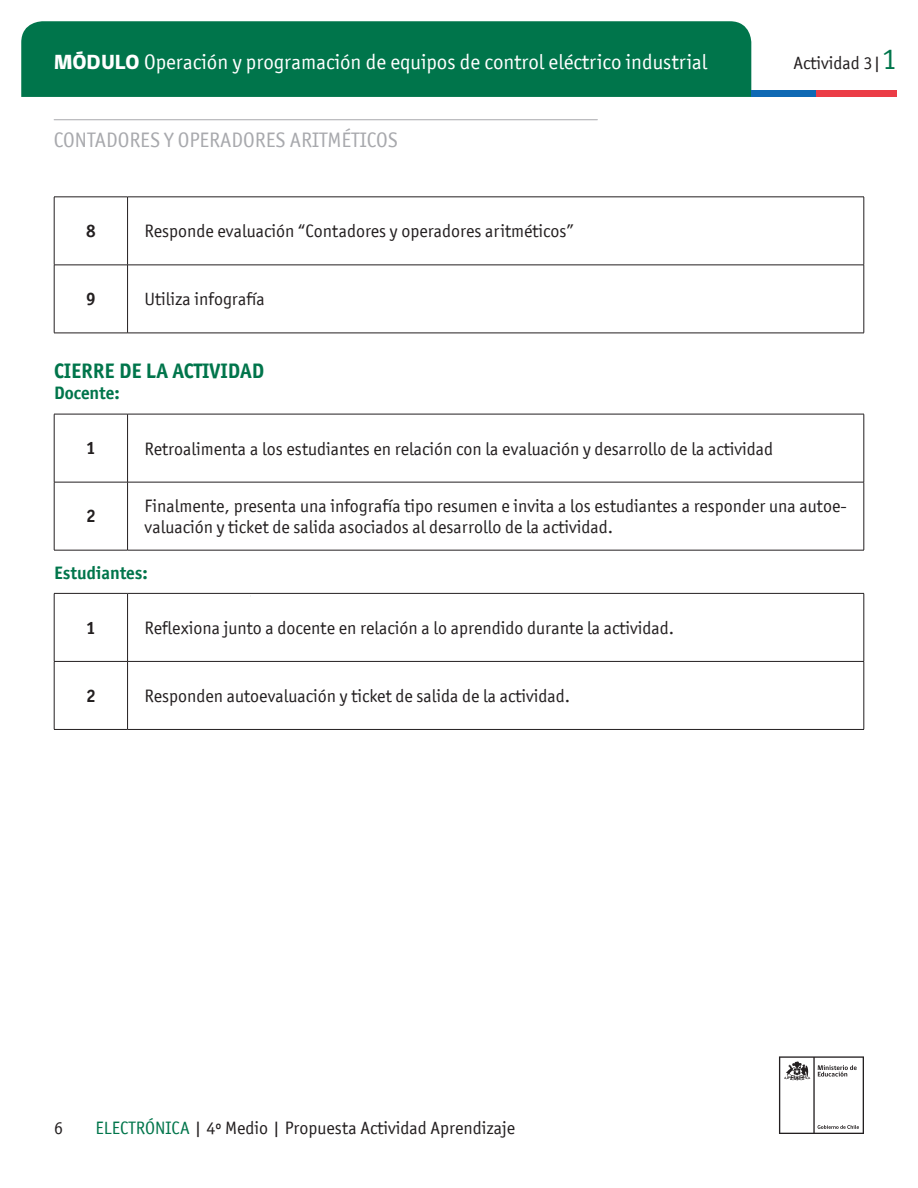
<style>
.page{position:relative;width:918px;height:1188px;background:#fff}
.page>*{position:absolute;margin:0;border:0;box-sizing:border-box;transform-origin:0 0}
.t1{font:21px "Officina San ITC";color:#fff}
.t2{font:21px "Officina San ITC";color:#a8a9ad}
.t3{font:700 21px "Officina San ITC";color:#00754b}
.t4{font:18px/21.6px "Officina San ITC";color:#231f20}
.t5{font:700 18px "Officina San ITC";color:#00754b}
.t6{font:700 18px "Officina San ITC";color:#231f20}
.s1{font-family:"gob CL";font-weight:800}
.s2{font-size:30px;color:#00754b}
.s3{color:#00754b}
</style>
<div class="page">
<div style="left:21px;top:21px;width:730px;height:76px;background:#00754b"></div>
<div style="left:751px;top:90px;width:65px;height:7px;background:#0f69b4"></div>
<div style="left:816px;top:90px;width:81px;height:7px;background:#eb3c46"></div>
<hr style="left:54px;top:197px;width:74px;height:1px;background:#231f20">
<hr style="left:54px;top:197px;width:1px;height:68px;background:#231f20">
<hr style="left:128px;top:197px;width:736px;height:1px;background:#231f20">
<hr style="left:127px;top:197px;width:1px;height:68px;background:#231f20">
<hr style="left:864px;top:197px;width:1px;height:68px;background:#231f20">
<hr style="left:54px;top:265px;width:74px;height:1px;background:#231f20">
<hr style="left:54px;top:265px;width:1px;height:68px;background:#231f20">
<hr style="left:128px;top:265px;width:736px;height:1px;background:#231f20">
<hr style="left:127px;top:265px;width:1px;height:68px;background:#231f20">
<hr style="left:864px;top:265px;width:1px;height:68px;background:#231f20">
<hr style="left:54px;top:333px;width:74px;height:1px;background:#231f20">
<hr style="left:128px;top:333px;width:736px;height:1px;background:#231f20">
<hr style="left:127px;top:414px;width:1px;height:68px;background:#231f20">
<hr style="left:54px;top:482px;width:74px;height:1px;background:#231f20">
<hr style="left:128px;top:482px;width:736px;height:1px;background:#231f20">
<hr style="left:127px;top:482px;width:1px;height:68px;background:#231f20">
<hr style="left:54px;top:550px;width:74px;height:1px;background:#231f20">
<hr style="left:128px;top:550px;width:736px;height:1px;background:#231f20">
<hr style="left:54px;top:414px;width:74px;height:1px;background:#231f20">
<hr style="left:54px;top:414px;width:1px;height:68px;background:#231f20">
<hr style="left:128px;top:414px;width:736px;height:1px;background:#231f20">
<hr style="left:864px;top:414px;width:1px;height:68px;background:#231f20">
<hr style="left:54px;top:482px;width:1px;height:68px;background:#231f20">
<hr style="left:864px;top:482px;width:1px;height:68px;background:#231f20">
<hr style="left:54px;top:593px;width:74px;height:1px;background:#231f20">
<hr style="left:54px;top:594px;width:1px;height:67px;background:#231f20">
<hr style="left:128px;top:593px;width:736px;height:1px;background:#231f20">
<hr style="left:127px;top:594px;width:1px;height:67px;background:#231f20">
<hr style="left:864px;top:594px;width:1px;height:67px;background:#231f20">
<hr style="left:54px;top:661px;width:74px;height:1px;background:#231f20">
<hr style="left:54px;top:662px;width:1px;height:67px;background:#231f20">
<hr style="left:128px;top:661px;width:736px;height:1px;background:#231f20">
<hr style="left:127px;top:662px;width:1px;height:67px;background:#231f20">
<hr style="left:864px;top:662px;width:1px;height:67px;background:#231f20">
<hr style="left:54px;top:729px;width:74px;height:1px;background:#231f20">
<hr style="left:128px;top:729px;width:736px;height:1px;background:#231f20">
<hr style="left:54px;top:119px;width:543px;height:1px;background:#a8a9ad">
<svg style="left:779px;top:1056px;width:85px;height:78px"></svg>
<p class="t1" style="left:54px;top:50px;width:655px"><span class="s1">MÓDULO</span> Operación y programación de equipos de control eléctrico industrial</p>
<p class="t4" style="left:794px;top:52px;width:105px">Actividad 3|<span class="s2">1</span></p>
<p class="t2" style="left:54px;top:127px;width:346px">CONTADORES Y OPERADORES ARITMÉTICOS</p>
<p class="t6" style="left:86px;top:220px;width:11px">8</p>
<p class="t4" style="left:145px;top:220px;width:431px">Responde evaluación “Contadores y operadores aritméticos”</p>
<p class="t6" style="left:86px;top:288px;width:11px">9</p>
<p class="t4" style="left:145px;top:288px;width:122px">Utiliza infografía</p>
<p class="t3" style="left:54px;top:358px;width:212px">CIERRE DE LA ACTIVIDAD</p>
<p class="t5" style="left:54px;top:382px;width:67px">Docente:</p>
<p class="t6" style="left:86px;top:436px;width:11px">1</p>
<p class="t4" style="left:145px;top:438px;width:630px">Retroalimenta a los estudiantes en relación con la evaluación y desarrollo de la actividad</p>
<p class="t6" style="left:86px;top:504px;width:11px">2</p>
<p class="t4" style="left:145px;top:495px;width:704px">Finalmente, presenta una infografía tipo resumen e invita a los estudiantes a responder una autoe&shy;valuación y ticket de salida asociados al desarrollo de la actividad.</p>
<p class="t5" style="left:54px;top:561px;width:95px">Estudiantes:</p>
<p class="t6" style="left:86px;top:617px;width:11px">1</p>
<p class="t4" style="left:145px;top:617px;width:531px">Reflexiona junto a docente en relación a lo aprendido durante la actividad.</p>
<p class="t6" style="left:86px;top:685px;width:11px">2</p>
<p class="t4" style="left:145px;top:685px;width:427px">Responden autoevaluación y ticket de salida de la actividad.</p>
<p class="t4" style="left:54px;top:1117px;width:10px">6</p>
<p class="t4" style="left:95px;top:1117px;width:421px"><span class="s3">ELECTRÓNICA</span> | 4º Medio | Propuesta Actividad Aprendizaje</p>
</div>
